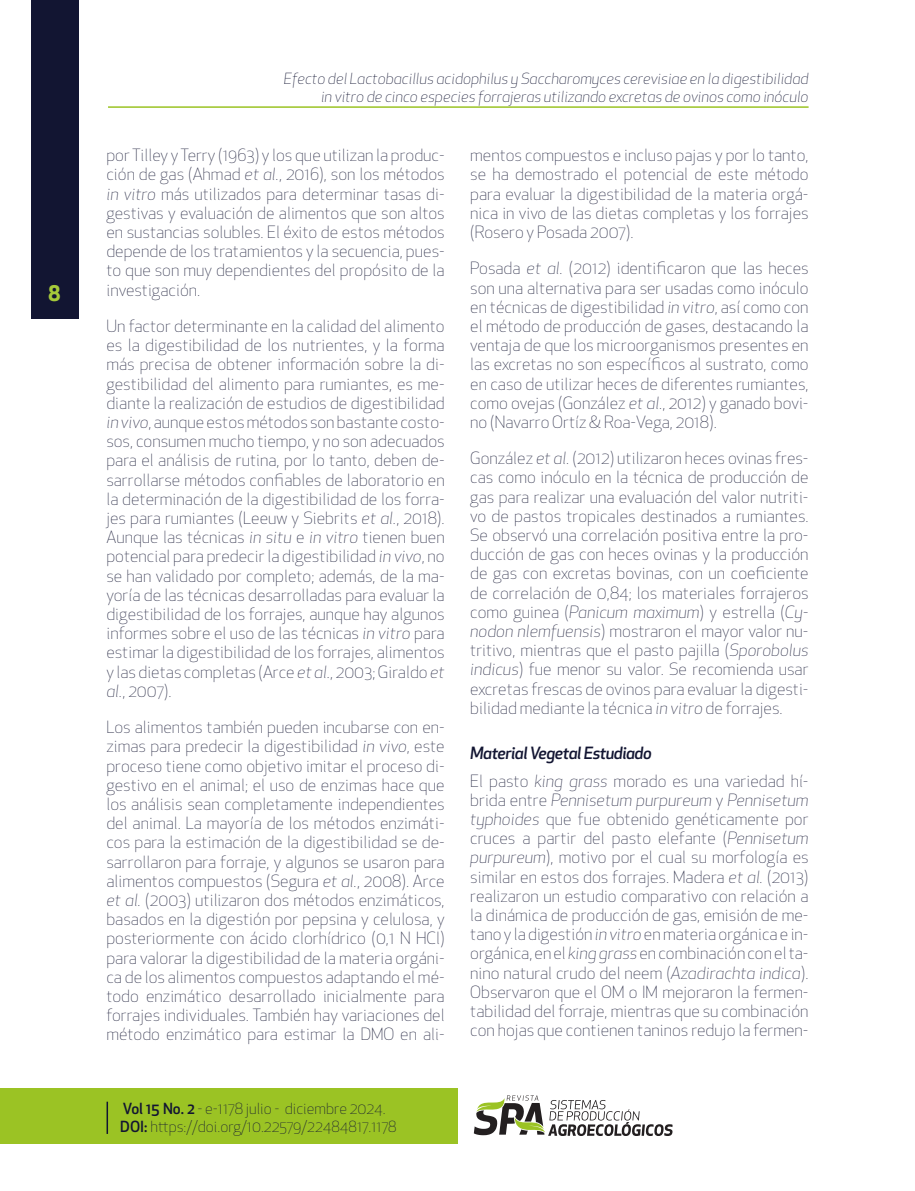
<style>
.page{position:relative;width:915px;height:1191px;background:#fff}
.page>*{position:absolute;margin:0;border:0;box-sizing:border-box;transform-origin:0 0}
.t1{font:700 21px "Apex New";color:#a5c93a}
.Cuerpo_de_texto{font:300 16.5px/19.2px "Apex New";color:#2a2c46;text-align:justify}
.subtitulo_2{font:italic 500 16.5px "Apex New";letter-spacing:-.03em;color:#121532}
.t2{font:italic 300 15px/18px "Apex New";color:#121532;text-align:right}
.t3{font:300 15px/18px "Apex New";color:#121532}
.s1{font-style:italic}
.s2{font-weight:500}
</style>
<div class="page">
<div style="left:31px;top:0;width:47px;height:319px;background:#121532"></div>
<div style="left:0;top:1087px;width:457px;height:56px;background:#9bc324"></div>
<hr style="left:108px;top:106px;width:700px;height:2px;background:#9bc324">
<hr style="left:106px;top:1101px;width:2px;height:33px;background:#121532">
<svg style="left:473px;top:1095px;width:199px;height:41px"></svg>
<p class="t1" style="left:48px;top:278px;width:14px">8</p>
<p class="t2" style="left:284px;top:70px;width:526px">Efecto del Lactobacillus acidophilus y Saccharomyces cerevisiae en la digestibilidad in vitro de cinco especies forrajeras utilizando excretas de ovinos como inóculo</p>
<p class="Cuerpo_de_texto" style="left:106px;top:146px;width:340px">por Tilley y Terry (1963) y los que utilizan la produc&shy;ción de gas (Ahmad <span class="s1">et al.</span>, 2016), son los métodos <span class="s1">in vitro</span> más utilizados para determinar tasas di&shy;gestivas y evaluación de alimentos que son altos en sustancias solubles. El éxito de estos métodos depende de los tratamientos y la secuencia, pues&shy;to que son muy dependientes del propósito de la investigación.</p>
<p class="Cuerpo_de_texto" style="left:106px;top:316px;width:340px">Un factor determinante en la calidad del alimento es la digestibilidad de los nutrientes, y la forma más precisa de obtener información sobre la di&shy;gestibilidad del alimento para rumiantes, es me&shy;diante la realización de estudios de digestibilidad <span class="s1">in vivo</span>, aunque estos métodos son bastante costo&shy;sos, consumen mucho tiempo, y no son adecuados para el análisis de rutina, por lo tanto, deben de&shy;sarrollarse métodos confiables de laboratorio en la determinación de la digestibilidad de los forra&shy;jes para rumiantes (Leeuw y Siebrits <span class="s1">et al.</span>, 2018).<br>Aunque las técnicas <span class="s1">in situ</span> e <span class="s1">in vitro</span> tienen buen potencial para predecir la digestibilidad <span class="s1">in vivo</span>, no se han validado por completo; además, de la ma&shy;yoría de las técnicas desarrolladas para evaluar la digestibilidad de los forrajes, aunque hay algunos informes sobre el uso de las técnicas <span class="s1">in vitro</span> para estimar la digestibilidad de los forrajes, alimentos y las dietas completas (Arce <span class="s1">et al.</span>, 2003; Giraldo <span class="s1">et al.</span>, 2007).</p>
<p class="Cuerpo_de_texto" style="left:106px;top:717px;width:340px">Los alimentos también pueden incubarse con en&shy;zimas para predecir la digestibilidad <span class="s1">in vivo</span>, este proceso tiene como objetivo imitar el proceso di&shy;gestivo en el animal; el uso de enzimas hace que los análisis sean completamente independientes del animal. La mayoría de los métodos enzimáti&shy;cos para la estimación de la digestibilidad se de&shy;sarrollaron para forraje, y algunos se usaron para alimentos compuestos (Segura <span class="s1">et al.</span>, 2008). Arce <span class="s1">et al.</span> (2003) utilizaron dos métodos enzimáticos, basados en la digestión por pepsina y celulosa, y posteriormente con ácido clorhídrico (0,1 N HCl) para valorar la digestibilidad de la materia orgáni&shy;ca de los alimentos compuestos adaptando el mé&shy;todo enzimático desarrollado inicialmente para forrajes individuales. También hay variaciones del método enzimático para estimar la DMO en ali-</p>
<p class="t3" style="left:120px;top:1099px;width:278px"><span class="s2">Vol 15 No. 2</span> - e-1178 julio - diciembre 2024.<br><span class="s2">DOI:</span> https://doi.org/10.22579/22484817.1178</p>
<p class="Cuerpo_de_texto" style="left:470px;top:146px;width:340px">mentos compuestos e incluso pajas y por lo tanto, se ha demostrado el potencial de este método para evaluar la digestibilidad de la materia orgá&shy;nica in vivo de las dietas completas y los forrajes (Rosero y Posada 2007).</p>
<p class="Cuerpo_de_texto" style="left:470px;top:259px;width:340px">Posada <span class="s1">et al.</span> (2012) identificaron que las heces son una alternativa para ser usadas como inóculo en técnicas de digestibilidad <span class="s1">in vitro</span>, así como con el método de producción de gases, destacando la ventaja de que los microorganismos presentes en las excretas no son específicos al sustrato, como en caso de utilizar heces de diferentes rumiantes, como ovejas (González <span class="s1">et al.</span>, 2012) y ganado bovi&shy;no (Navarro Ortíz &amp; Roa-Vega, 2018).</p>
<p class="Cuerpo_de_texto" style="left:470px;top:449px;width:340px">González <span class="s1">et al.</span> (2012) utilizaron heces ovinas fres&shy;cas como inóculo en la técnica de producción de gas para realizar una evaluación del valor nutriti&shy;vo de pastos tropicales destinados a rumiantes.<br>Se observó una correlación positiva entre la pro&shy;ducción de gas con heces ovinas y la producción de gas con excretas bovinas, con un coeficiente de correlación de 0,84; los materiales forrajeros como guinea (<span class="s1">Panicum maximum</span>) y estrella (<span class="s1">Cy&shy;nodon nlemfuensis</span>) mostraron el mayor valor nu&shy;tritivo, mientras que el pasto pajilla (<span class="s1">Sporobolus indicus</span>) fue menor su valor. Se recomienda usar excretas frescas de ovinos para evaluar la digesti&shy;bilidad mediante la técnica <span class="s1">in vitro</span> de forrajes.</p>
<p class="subtitulo_2" style="left:470px;top:742px;width:183px">Material Vegetal Estudiado</p>
<p class="Cuerpo_de_texto" style="left:470px;top:771px;width:340px">El pasto <span class="s1">king grass</span> morado es una variedad hí&shy;brida entre <span class="s1">Pennisetum purpureum</span> y <span class="s1">Pennisetum typhoides</span> que fue obtenido genéticamente por cruces a partir del pasto elefante (<span class="s1">Pennisetum purpureum</span>), motivo por el cual su morfología es similar en estos dos forrajes. Madera <span class="s1">et al.</span> (2013) realizaron un estudio comparativo con relación a la dinámica de producción de gas, emisión de me&shy;tano y la digestión <span class="s1">in vitro</span> en materia orgánica e in&shy;orgánica, en el <span class="s1">king grass</span> en combinación con el ta&shy;nino natural crudo del neem (<span class="s1">Azadirachta indica</span>).<br>Observaron que el OM o IM mejoraron la fermen&shy;tabilidad del forraje, mientras que su combinación con hojas que contienen taninos redujo la fermen-</p>
</div>
